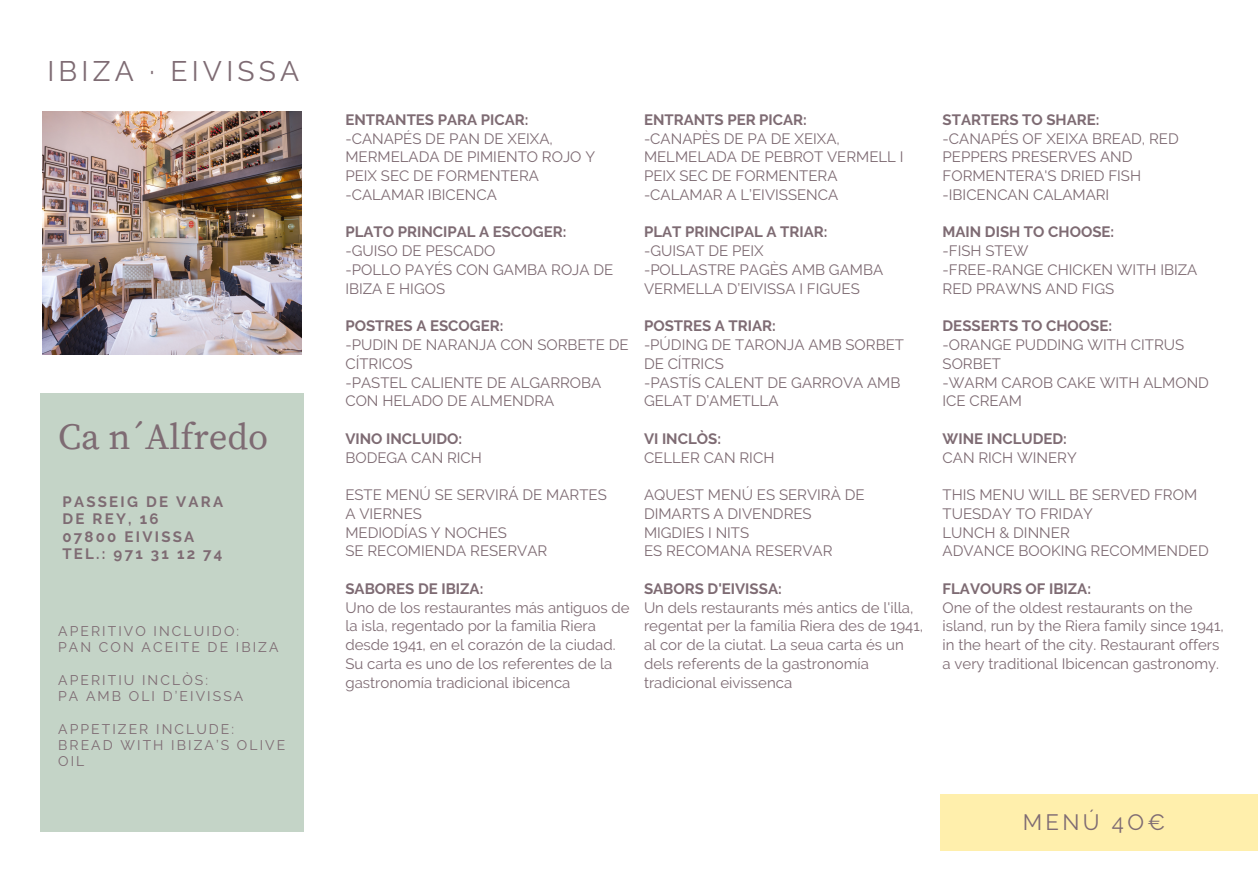
<style>
.page{position:relative;width:1258px;height:894px;background:#fff}
.page>*{position:absolute;margin:0;border:0;box-sizing:border-box;transform-origin:0 0}
.t1{font:36.6px "Source Serif Pro";color:#7e6b73}
.t2{font:28.2px "Raleway";letter-spacing:.15em;color:#7e6b73}
.t3{font:22.2px "Raleway";letter-spacing:.15em;color:#7e6b73}
.t4{font:15px/18.9px "Raleway";color:#7e6b73}
.t5{font:700 15px "Raleway";color:#7e6b73}
.t6{font:700 15px/17.4px "Raleway";letter-spacing:.15em;color:#7e6b73}
.t7{font:13.8px/16.2px "Raleway";letter-spacing:.15em;color:#7e6b73}
</style>
<div class="page">
<img style="left:43px;top:112px;width:258px;height:243px">
<div style="left:40px;top:393px;width:264px;height:438px;background:#c4d4c7"></div>
<div style="left:940px;top:793px;width:318px;height:57px;background:#ffefac"></div>
<h2 class="t2" style="left:47px;top:54px;width:253px">IBIZA · EIVISSA</h2>
<h1 class="t1" style="left:58px;top:415px;width:212px">Ca n´Alfredo</h1>
<p class="t6" style="left:62px;top:492px;width:162px">PASSEIG DE VARA<br>DE REY, 16<br>07800 EIVISSA<br>TEL.: 971 31 12 74</p>
<p class="t7" style="left:58px;top:623px;width:222px">APERITIVO INCLUIDO:<br>PAN CON ACEITE DE IBIZA</p>
<p class="t7" style="left:58px;top:671px;width:187px">APERITIU INCLÒS:<br>PA AMB OLI D’EIVISSA</p>
<p class="t7" style="left:58px;top:720px;width:229px">APPETIZER INCLUDE:<br>BREAD WITH IBIZA’S OLIVE<br>OIL</p>
<p class="t5" style="left:345px;top:111px;width:185px">ENTRANTES PARA PICAR:</p>
<p class="t4" style="left:345px;top:129px;width:251px">-CANAPÉS DE PAN DE XEIXA,<br>MERMELADA DE PIMIENTO ROJO Y<br>PEIX SEC DE FORMENTERA -CALAMAR IBICENCA</p>
<p class="t5" style="left:345px;top:223px;width:222px">PLATO PRINCIPAL A ESCOGER:</p>
<p class="t4" style="left:345px;top:241px;width:269px">-GUISO DE PESCADO<br>-POLLO PAYÉS CON GAMBA ROJA DE<br>IBIZA E HIGOS</p>
<p class="t5" style="left:345px;top:317px;width:160px">POSTRES A ESCOGER:</p>
<p class="t4" style="left:345px;top:335px;width:285px">-PUDIN DE NARANJA CON SORBETE DE<br>CÍTRICOS<br>-PASTEL CALIENTE DE ALGARROBA<br>CON HELADO DE ALMENDRA</p>
<p class="t5" style="left:345px;top:429px;width:118px">VINO INCLUIDO:</p>
<p class="t4" style="left:345px;top:447px;width:138px">BODEGA CAN RICH</p>
<p class="t4" style="left:345px;top:485px;width:263px">ESTE MENÚ SE SERVIRÁ DE MARTES<br>A VIERNES<br>MEDIODÍAS Y NOCHES<br>SE RECOMIENDA RESERVAR</p>
<p class="t5" style="left:345px;top:579px;width:139px">SABORES DE IBIZA:</p>
<p class="t4" style="left:345px;top:597px;width:286px">Uno de los restaurantes más antiguos de la isla, regentado por la familia Riera desde 1941, en el corazón de la ciudad.<br>Su carta es uno de los referentes de la gastronomía tradicional ibicenca</p>
<p class="t5" style="left:644px;top:111px;width:164px">ENTRANTS PER PICAR:</p>
<p class="t4" style="left:644px;top:129px;width:261px">-CANAPÈS DE PA DE XEIXA,<br>MELMELADA DE PEBROT VERMELL I<br>PEIX SEC DE FORMENTERA -CALAMAR A L’EIVISSENCA</p>
<p class="t5" style="left:644px;top:223px;width:185px">PLAT PRINCIPAL A TRIAR:</p>
<p class="t4" style="left:644px;top:241px;width:241px">-GUISAT DE PEIX<br>-POLLASTRE PAGÈS AMB GAMBA<br>VERMELLA D’EIVISSA I FIGUES</p>
<p class="t5" style="left:644px;top:317px;width:133px">POSTRES A TRIAR:</p>
<p class="t4" style="left:644px;top:335px;width:261px">-PÚDING DE TARONJA AMB SORBET<br>DE CÍTRICS<br>-PASTÍS CALENT DE GARROVA AMB<br>GELAT D’AMETLLA</p>
<p class="t5" style="left:644px;top:429px;width:79px">VI INCLÒS:</p>
<p class="t4" style="left:644px;top:447px;width:132px">CELLER CAN RICH</p>
<p class="t4" style="left:644px;top:485px;width:222px">AQUEST MENÚ ES SERVIRÀ DE<br>DIMARTS A DIVENDRES<br>MIGDIES I NITS<br>ES RECOMANA RESERVAR</p>
<p class="t5" style="left:644px;top:579px;width:139px">SABORS D'EIVISSA:</p>
<p class="t4" style="left:644px;top:597px;width:281px">Un dels restaurants més antics de l'illa, regentat per la família Riera des de 1941, al cor de la ciutat. La seua carta és un dels referents de la gastronomía tradicional eivissenca</p>
<p class="t5" style="left:942px;top:111px;width:158px">STARTERS TO SHARE:</p>
<p class="t4" style="left:942px;top:129px;width:238px">-CANAPÉS OF XEIXA BREAD, RED<br>PEPPERS PRESERVES AND<br>FORMENTERA'S DRIED FISH -IBICENCAN CALAMARI</p>
<p class="t5" style="left:942px;top:223px;width:173px">MAIN DISH TO CHOOSE:</p>
<p class="t4" style="left:942px;top:241px;width:256px">-FISH STEW<br>-FREE-RANGE CHICKEN WITH IBIZA<br>RED PRAWNS AND FIGS</p>
<p class="t5" style="left:942px;top:317px;width:171px">DESSERTS TO CHOOSE:</p>
<p class="t4" style="left:942px;top:335px;width:268px">-ORANGE PUDDING WITH CITRUS<br>SORBET<br>-WARM CAROB CAKE WITH ALMOND<br>ICE CREAM</p>
<p class="t5" style="left:942px;top:429px;width:126px">WINE INCLUDED:</p>
<p class="t4" style="left:942px;top:447px;width:136px">CAN RICH WINERY</p>
<p class="t4" style="left:942px;top:485px;width:268px">THIS MENU WILL BE SERVED FROM<br>TUESDAY TO FRIDAY<br>LUNCH &amp; DINNER<br>ADVANCE BOOKING RECOMMENDED</p>
<p class="t5" style="left:942px;top:579px;width:150px">FLAVOURS OF IBIZA:</p>
<p class="t4" style="left:942px;top:597px;width:283px">One of the oldest restaurants on the island, run by the Riera family since 1941, in the heart of the city. Restaurant offers a very traditional Ibicencan gastronomy.</p>
<h3 class="t3" style="left:1023px;top:808px;width:144px">MENÚ 4O€</h3>
</div>
